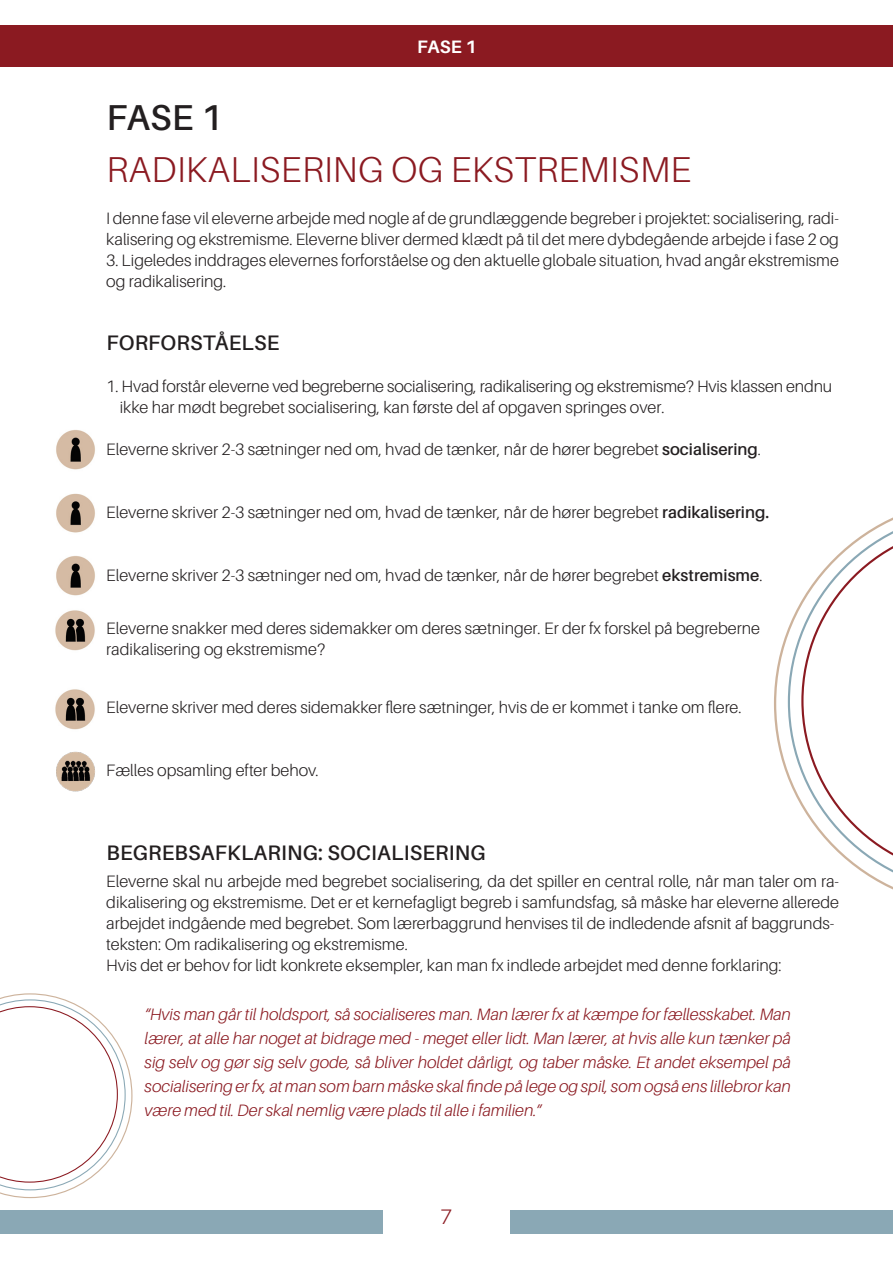
<style>
.page{position:relative;width:893px;height:1263px;background:#fff}
.page>*{position:absolute;margin:0;border:0;box-sizing:border-box;transform-origin:0 0}
.t1{font:300 36px "Aileron";letter-spacing:.01em;color:#8b1a21}
.t2{font:600 36px "Aileron";color:#231f20}
.t3{font:600 21px "Aileron";letter-spacing:.01em;color:#231f20}
.t4{font:300 21px "Aileron";color:#8b1a21}
.t5{font:700 18px "Aileron";color:#fff}
.t6{font:300 16.5px/21px "Aileron";color:#231f20}
.t7{font:italic 300 16.5px/24px "Aileron";color:#8b1a21;text-align:justify}
.s1{font-weight:600}
</style>
<div class="page">
<div style="left:0;top:26px;width:893px;height:41px;background:#8b1a21"></div>
<div style="left:0;top:1210px;width:383px;height:24px;background:#8aa8b5"></div>
<div style="left:510px;top:1210px;width:383px;height:24px;background:#8aa8b5"></div>
<svg style="left:774px;top:629px;width:14px;height:149px"></svg>
<svg style="left:788px;top:517px;width:105px;height:373px"></svg>
<img style="left:56px;top:430px;width:39px;height:40px">
<img style="left:56px;top:493px;width:39px;height:40px">
<img style="left:56px;top:556px;width:39px;height:40px">
<img style="left:55px;top:610px;width:40px;height:41px">
<img style="left:55px;top:689px;width:40px;height:41px">
<img style="left:56px;top:751px;width:39px;height:41px">
<svg style="left:0;top:993px;width:132px;height:205px"></svg>
<p class="t5" style="left:417px;top:37px;width:61px">FASE 1</p>
<p class="t2" style="left:106px;top:97px;width:118px">FASE 1</p>
<p class="t1" style="left:106px;top:150px;width:586px">RADIKALISERING OG EKSTREMISME</p>
<p class="t6" style="left:106px;top:208px;width:734px">I denne fase vil eleverne arbejde med nogle af de grundlæggende begreber i projektet: socialisering, radi&shy;kalisering og ekstremisme. Eleverne bliver dermed klædt på til det mere dybdegående arbejde i fase 2 og</p>
<p class="t6" style="left:106px;top:250px;width:734px">3. Ligeledes inddrages elevernes forforståelse og den aktuelle globale situation, hvad angår ekstremisme og radikalisering.</p>
<p class="t3" style="left:106px;top:331px;width:174px">FORFORSTÅELSE</p>
<p class="t6" style="left:106px;top:376px;width:727px">1. Hvad forstår eleverne ved begreberne socialisering, radikalisering og ekstremisme? Hvis klassen endnu</p>
<p class="t6" style="left:120px;top:397px;width:546px">ikke har mødt begrebet socialisering, kan første del af opgaven springes over.</p>
<p class="t6" style="left:106px;top:439px;width:656px">Eleverne skriver 2-3 sætninger ned om, hvad de tænker, når de hører begrebet <span class="s1">socialisering</span>.</p>
<p class="t6" style="left:106px;top:502px;width:664px">Eleverne skriver 2-3 sætninger ned om, hvad de tænker, når de hører begrebet <span class="s1">radikalisering.</span></p>
<p class="t6" style="left:106px;top:565px;width:658px">Eleverne skriver 2-3 sætninger ned om, hvad de tænker, når de hører begrebet <span class="s1">ekstremisme</span>.</p>
<p class="t6" style="left:106px;top:618px;width:655px">Eleverne snakker med deres sidemakker om deres sætninger. Er der fx forskel på begreberne</p>
<p class="t6" style="left:106px;top:639px;width:221px">radikalisering og ekstremisme?</p>
<p class="t6" style="left:106px;top:697px;width:637px">Eleverne skriver med deres sidemakker flere sætninger, hvis de er kommet i tanke om flere.</p>
<p class="t6" style="left:106px;top:760px;width:214px">Fælles opsamling efter behov.</p>
<p class="t3" style="left:106px;top:841px;width:381px">BEGREBSAFKLARING: SOCIALISERING</p>
<p class="t6" style="left:106px;top:871px;width:734px;text-align:justify">Eleverne skal nu arbejde med begrebet socialisering, da det spiller en central rolle, når man taler om ra&shy;dikalisering og ekstremisme. Det er et kernefagligt begreb i samfundsfag, så måske har eleverne allerede arbejdet indgående med begrebet. Som lærerbaggrund henvises til de indledende afsnit af baggrunds-</p>
<p class="t6" style="left:106px;top:934px;width:303px">teksten: Om radikalisering og ekstremisme.</p>
<p class="t6" style="left:106px;top:955px;width:677px">Hvis det er behov for lidt konkrete eksempler, kan man fx indlede arbejdet med denne forklaring:</p>
<p class="t7" style="left:145px;top:1002px;width:648px">“Hvis man går til holdsport, så socialiseres man. Man lærer fx at kæmpe for fællesskabet. Man lærer, at alle har noget at bidrage med - meget eller lidt. Man lærer, at hvis alle kun tænker på sig selv og gør sig selv gode, så bliver holdet dårligt, og taber måske. Et andet eksempel på socialisering er fx, at man som barn måske skal finde på lege og spil, som også ens lillebror kan være med til. Der skal nemlig være plads til alle i familien.”</p>
<p class="t4" style="left:441px;top:1205px;width:13px">7</p>
</div>
